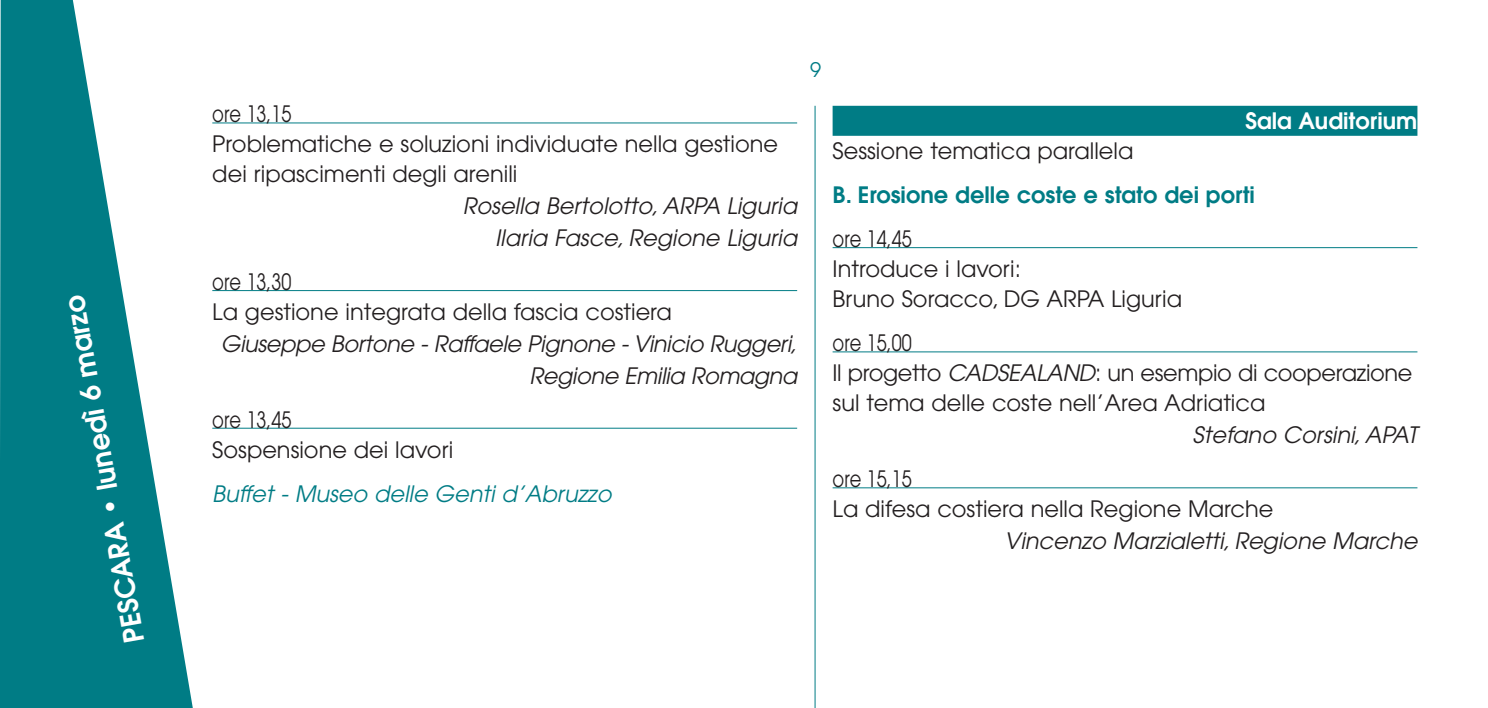
<style>
.page{position:relative;width:1488px;height:708px;background:#fff}
.page>*{position:absolute;margin:0;border:0;box-sizing:border-box;transform-origin:0 0}
.t1{font:600 27.5px "Avant Garde";color:#fff}
.t2{font:22.5px/30px "Avant Garde";color:#231f20;scale:.8 1}
.t3{font:italic 22.5px/31.8px "Avant Garde";color:#231f20;text-align:right}
.t4{font:600 22.5px "Avant Garde";color:#007c85}
.t5{font:italic 22.5px "Avant Garde";color:#007c85}
.t6{font:22.5px "Avant Garde";color:#231f20}
.t7{font:600 22.5px "Avant Garde";color:#fff}
.t8{font:20px "Avant Garde";color:#007c85}
.s1{font-style:italic}
</style>
<div class="page">
<svg style="left:0;top:0;width:193px;height:707px;fill:#007c85"></svg>
<hr style="left:212px;top:122px;width:585px;height:1px;background:#007c85">
<hr style="left:212px;top:290px;width:585px;height:1px;background:#007c85">
<hr style="left:212px;top:427px;width:585px;height:1px;background:#007c85">
<div style="left:832px;top:106px;width:585px;height:30px;background:#007c85"></div>
<hr style="left:832px;top:247px;width:585px;height:1px;background:#007c85">
<hr style="left:832px;top:351px;width:585px;height:1px;background:#007c85">
<hr style="left:832px;top:487px;width:585px;height:1px;background:#007c85">
<hr style="left:814px;top:106px;width:1px;height:601px;background:#007c85">
<p class="t1" style="left:124px;top:644px;width:353px;rotate:-100deg">PESCARA • lunedì 6 marzo</p>
<p class="t2" style="left:212px;top:101px;width:709px">ore 13,15<br>Problematiche e soluzioni individuate nella gestione dei ripascimenti degli arenili</p>
<p class="t3" style="left:463px;top:192px;width:336px">Rosella Bertolotto, ARPA Liguria<br>Ilaria Fasce, Regione Liguria</p>
<p class="t2" style="left:212px;top:269px;width:576px">ore 13,30<br>La gestione integrata della fascia costiera</p>
<p class="t3" style="left:221px;top:330px;width:578px">Giuseppe Bortone - Raffaele Pignone - Vinicio Ruggeri,<br>Regione Emilia Romagna</p>
<p class="t2" style="left:212px;top:406px;width:303px">ore 13,45<br>Sospensione dei lavori</p>
<p class="t5" style="left:212px;top:485px;width:401px">Buffet - Museo delle Genti d’Abruzzo</p>
<p class="t8" style="left:810px;top:62px;width:13px">9</p>
<p class="t7" style="left:1245px;top:112px;width:174px">Sala Auditorium</p>
<p class="t6" style="left:832px;top:142px;width:302px">Sessione tematica parallela</p>
<p class="t4" style="left:832px;top:186px;width:424px">B. Erosione delle coste e stato dei porti</p>
<p class="t2" style="left:832px;top:226px;width:438px">ore 14,45<br>Introduce i lavori:<br>Bruno Soracco, DG ARPA Liguria</p>
<p class="t2" style="left:832px;top:330px;width:726px">ore 15,00<br>Il progetto <span class="s1">CADSEALAND</span>: un esempio di cooperazione sul tema delle coste nell’Area Adriatica</p>
<p class="t3" style="left:1192px;top:421px;width:226px">Stefano Corsini, APAT</p>
<p class="t2" style="left:832px;top:466px;width:552px">ore 15,15<br>La difesa costiera nella Regione Marche</p>
<p class="t3" style="left:1004px;top:527px;width:414px">Vincenzo Marzialetti, Regione Marche</p>
</div>
